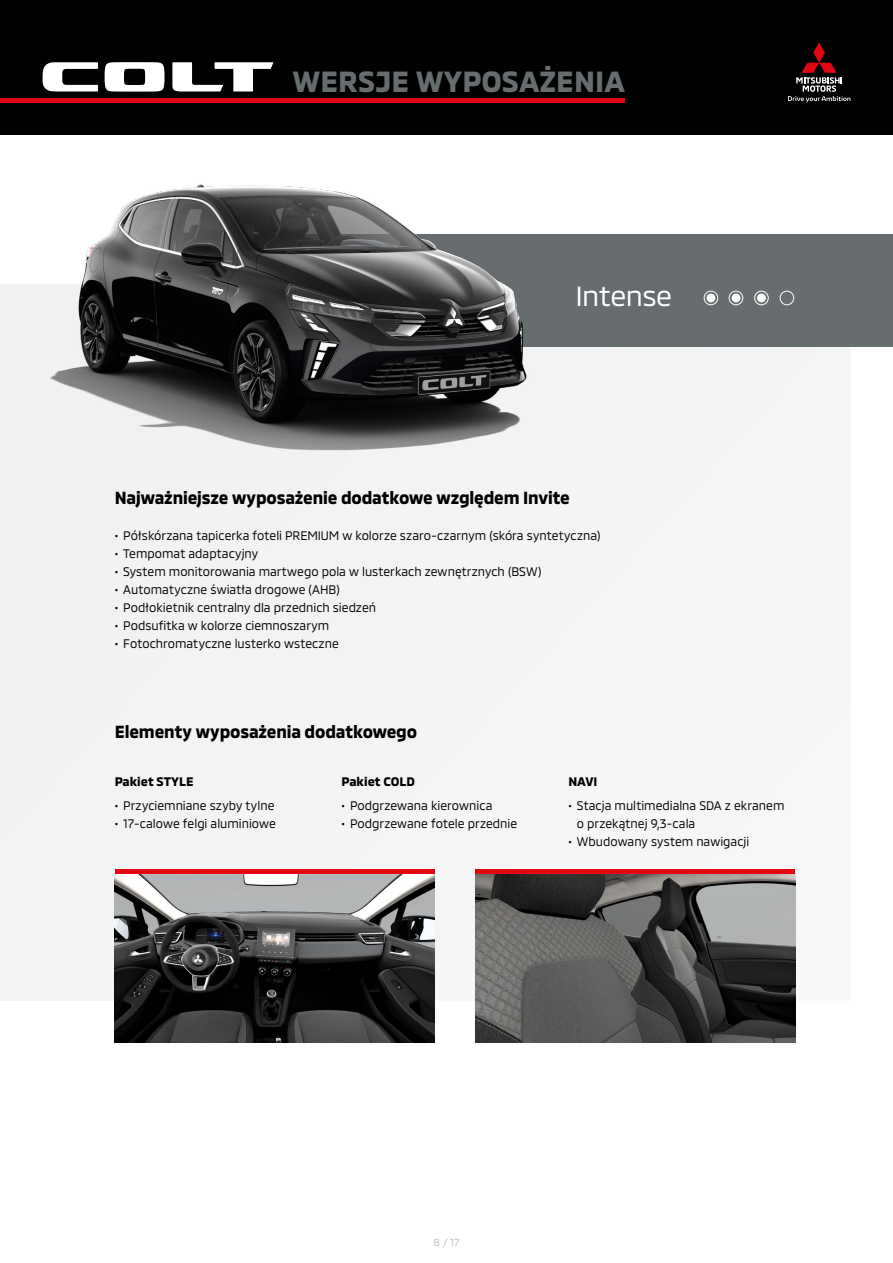
<style>
.page{position:relative;width:893px;height:1263px;background:#fff}
.page>*{position:absolute;margin:0;border:0;box-sizing:border-box;transform-origin:0 0}
.t1{font:700 30px "MMC";color:#676c6e}
.t2{font:28.5px "MMC";letter-spacing:-.02em;color:#fff}
.t3{font:700 18px "MMC";letter-spacing:-.01em;color:#000;scale:.95 1}
.t4{font:12.75px/18px "MMC";color:#000;scale:.95 1}
.t5{font:700 12.75px "MMC";color:#000}
.t6{font:10.5px "MMC";color:#bcbec0}
</style>
<div class="page">
<div style="left:0;top:284px;width:851px;height:717px;background:#f3f4f5"></div>
<div style="left:262px;top:234px;width:631px;height:113px;background:#676c6e"></div>
<img style="left:0;top:134px;width:735px;height:317px">
<img style="left:115px;top:873px;width:319px;height:170px">
<hr style="left:115px;top:869px;width:319px;height:4px;background:#e30613">
<div style="left:0;top:0;width:893px;height:134px;background:#000"></div>
<div style="left:0;top:98px;width:625px;height:5px;background:#e30613"></div>
<svg style="left:788px;top:43px;width:62px;height:60px"></svg>
<svg style="left:42px;top:62px;width:56px;height:30px"></svg>
<svg style="left:172px;top:62px;width:101px;height:29px"></svg>
<svg style="left:105px;top:62px;width:60px;height:30px"></svg>
<img style="left:476px;top:873px;width:319px;height:170px">
<hr style="left:476px;top:869px;width:319px;height:4px;background:#e30613">
<div style="left:704px;top:291px;width:14px;height:14px;border:1px solid #fff;border-radius:50%"></div>
<div style="left:729px;top:291px;width:14px;height:14px;border:1px solid #fff;border-radius:50%"></div>
<div style="left:754px;top:291px;width:15px;height:14px;border:1px solid #fff;border-radius:50%"></div>
<div style="left:706px;top:294px;width:9px;height:8px;background:#fff;border-radius:50%"></div>
<div style="left:780px;top:291px;width:14px;height:14px;border:1px solid #fff;border-radius:50%"></div>
<div style="left:732px;top:294px;width:8px;height:8px;background:#fff;border-radius:50%"></div>
<div style="left:757px;top:294px;width:9px;height:8px;background:#fff;border-radius:50%"></div>
<h1 class="t1" style="left:292px;top:57px;width:334px">WERSJE WYPOSAŻENIA</h1>
<h2 class="t2" style="left:576px;top:273px;width:98px">Intense</h2>
<h3 class="t3" style="left:115px;top:483px;width:481px">Najważniejsze wyposażenie dodatkowe względem Invite</h3>
<p class="t4" style="left:115px;top:525px;width:513px">• Półskórzana tapicerka foteli PREMIUM w kolorze szaro-czarnym (skóra syntetyczna)</p>
<p class="t4" style="left:115px;top:543px;width:153px">• Tempomat adaptacyjny</p>
<p class="t4" style="left:115px;top:561px;width:451px">• System monitorowania martwego pola w lusterkach zewnętrznych (BSW)</p>
<p class="t4" style="left:115px;top:579px;width:238px">• Automatyczne światła drogowe (AHB)</p>
<p class="t4" style="left:115px;top:597px;width:277px">• Podłokietnik centralny dla przednich siedzeń</p>
<p class="t4" style="left:115px;top:615px;width:227px">• Podsufitka w kolorze ciemnoszarym</p>
<p class="t4" style="left:115px;top:633px;width:237px">• Fotochromatyczne lusterko wsteczne</p>
<h3 class="t3" style="left:115px;top:717px;width:320px">Elementy wyposażenia dodatkowego</h3>
<p class="t5" style="left:115px;top:771px;width:81px">Pakiet STYLE</p>
<p class="t4" style="left:342px;top:795px;width:160px">• Podgrzewana kierownica</p>
<p class="t4" style="left:342px;top:813px;width:186px">• Podgrzewane fotele przednie</p>
<p class="t5" style="left:342px;top:771px;width:75px">Pakiet COLD</p>
<p class="t4" style="left:115px;top:795px;width:170px">• Przyciemniane szyby tylne</p>
<p class="t4" style="left:115px;top:813px;width:171px">• 17-calowe felgi aluminiowe</p>
<p class="t5" style="left:568px;top:771px;width:31px">NAVI</p>
<p class="t4" style="left:577px;top:795px;width:220px;text-indent:-9px">• Stacja multimedialna SDA z ekranem o przekątnej 9,3-cala</p>
<p class="t4" style="left:568px;top:831px;width:192px">• Wbudowany system nawigacji</p>
<p class="t6" style="left:433px;top:1233px;width:28px">8 / 17</p>
</div>
